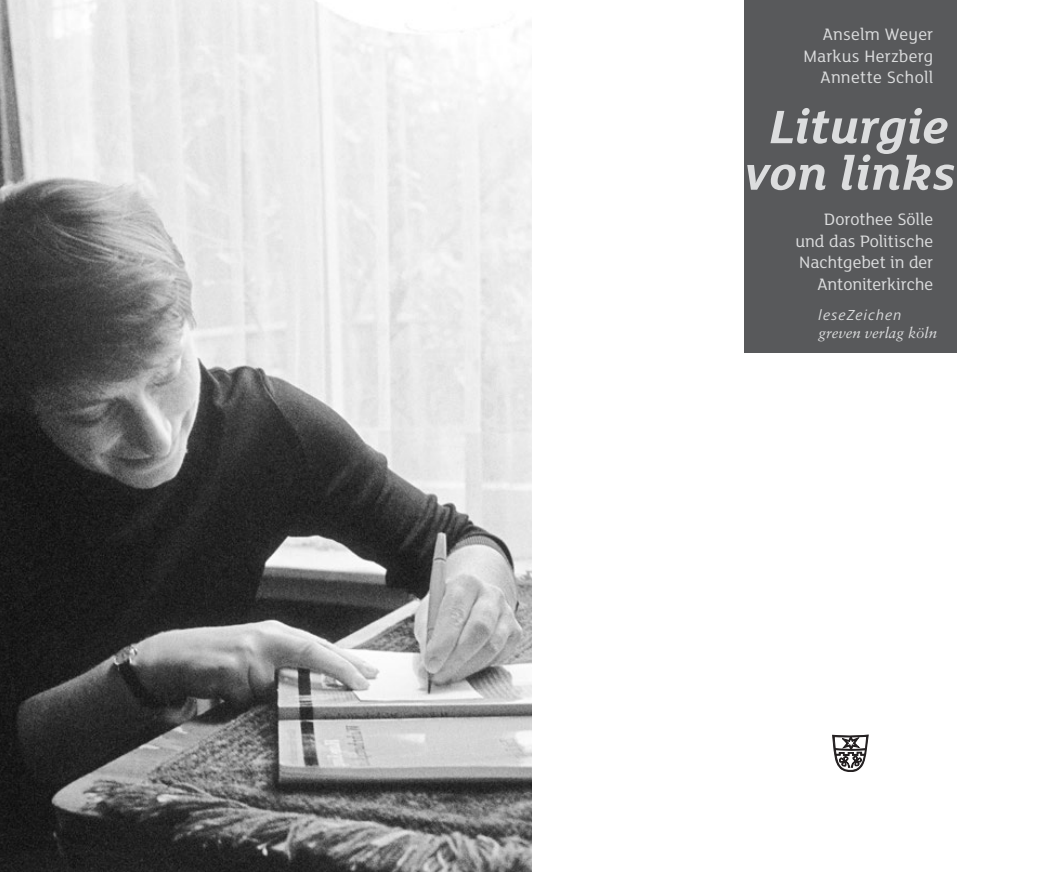
<style>
.page{position:relative;width:1063px;height:872px;background:#fff}
.page>*{position:absolute;margin:0;border:0;box-sizing:border-box;transform-origin:0 0}
.t1{font:italic 700 51px/46.5px "FS Lola";color:#dcddde;text-align:center}
.t2{font:18px/21.6px "FS Lola";color:#dcddde;text-align:right}
.t3{font:italic 15px "Sabon LT Std";color:#dcddde}
.t4{font:italic 15px "Frutiger Next LT";letter-spacing:.07em;color:#dcddde}
</style>
<div class="page">
<img style="left:0;top:0;width:531px;height:872px">
<div style="left:744px;top:0;width:213px;height:353px;background:#58595b"></div>
<svg style="left:833px;top:735px;width:35px;height:36px"></svg>
<p class="t2" style="left:803px;top:23px;width:131px">Anselm Weyer<br>Markus Herzberg<br>Annette Scholl</p>
<h1 class="t1" style="left:745px;top:101px;width:212px">Liturgie von links</h1>
<p class="t2" style="left:795px;top:208px;width:139px">Dorothee Sölle und das Politische<br>Nachtgebet in der<br>Antoniterkirche</p>
<p class="t4" style="left:819px;top:307px;width:85px">leseZeichen</p>
<p class="t3" style="left:819px;top:324px;width:120px">greven verlag köln</p>
</div>
